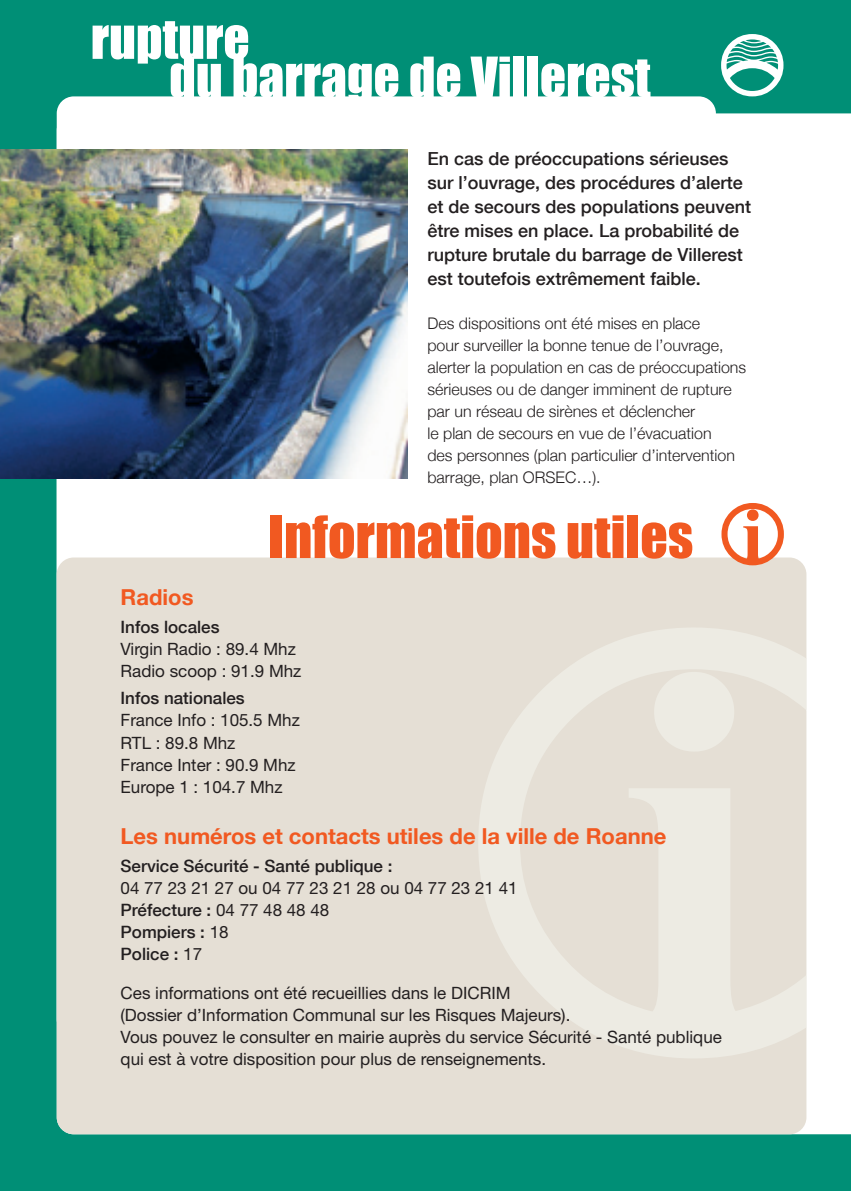
<style>
.page{position:relative;width:851px;height:1191px;background:#fff}
.page>*{position:absolute;margin:0;border:0;box-sizing:border-box;transform-origin:0 0}
.t1{font:54px "Impact";color:#f15921}
.t2{font:51.2px "Impact";color:#fff}
.t3{font:700 22px "Helvetica Neue";color:#f15921}
.t4{font:500 18px/24px "Helvetica Neue";color:#231f20}
.t5{font:17px/22px "Helvetica Neue";color:#231f20}
.t6{font:500 17px "Helvetica Neue";color:#231f20}
.t7{font:300 16px/22px "Helvetica Neue";color:#231f20}
.s1{font-weight:500}
</style>
<div class="page">
<div style="left:0;top:0;width:850px;height:1191px;background:#008f76"></div>
<hr style="left:850px;top:0;width:1px;height:1191px;background:#f58220">
<div style="left:57px;top:113px;width:793px;height:1021px;background:#fff"></div>
<div style="left:57px;top:96px;width:658px;height:940px;background:#fff;border-radius:17px"></div>
<div style="left:57px;top:557px;width:749px;height:577px;background:#e5dfd5;border-radius:17px"></div>
<img style="left:0;top:149px;width:408px;height:329px">
<svg style="left:721px;top:34px;width:62px;height:62px"></svg>
<svg style="left:806px;top:658px;width:44px;height:369px;background:#fdfdfd"></svg>
<svg style="left:478px;top:628px;width:328px;height:430px"></svg>
<svg style="left:721px;top:503px;width:62px;height:62px;background:#f7baa4"></svg>
<h2 class="t2" style="left:91px;top:-1px;width:160px">rupture</h2>
<h2 class="t2" style="left:169px;top:37px;width:482px">du barrage de Villerest</h2>
<p class="t4" style="left:427px;top:146px;width:325px">En cas de préoccupations sérieuses sur l’ouvrage, des procédures d’alerte et de secours des populations peuvent être mises en place. La probabilité de rupture brutale du barrage de Villerest est toutefois extrêmement faible.</p>
<p class="t7" style="left:427px;top:312px;width:320px">Des dispositions ont été mises en place<br>pour surveiller la bonne tenue de l’ouvrage, alerter la population en cas de préoccupations sérieuses ou de danger imminent de rupture par un réseau de sirènes et déclencher<br>le plan de secours en vue de l’évacuation<br>des personnes (plan particulier d’intervention barrage, plan ORSEC…).</p>
<h1 class="t1" style="left:268px;top:495px;width:426px">Informations utiles</h1>
<p class="t3" style="left:121px;top:583px;width:74px">Radios</p>
<p class="t6" style="left:121px;top:616px;width:100px">Infos locales</p>
<p class="t5" style="left:121px;top:637px;width:182px">Virgin Radio : 89.4 Mhz<br>Radio scoop : 91.9 Mhz</p>
<p class="t6" style="left:121px;top:688px;width:126px">Infos nationales</p>
<p class="t5" style="left:121px;top:709px;width:181px">France Info : 105.5 Mhz<br>RTL : 89.8 Mhz<br>France Inter : 90.9 Mhz<br>Europe 1 : 104.7 Mhz</p>
<p class="t3" style="left:121px;top:822px;width:547px">Les numéros et contacts utiles de la ville de Roanne</p>
<p class="t6" style="left:121px;top:855px;width:273px">Service Sécurité - Santé publique :</p>
<p class="t5" style="left:121px;top:876px;width:398px">04 77 23 21 27 ou 04 77 23 21 28 ou 04 77 23 21 41<br><span class="s1">Préfecture :</span> 04 77 48 48 48<br><span class="s1">Pompiers :</span> 18<br><span class="s1">Police :</span> 17</p>
<p class="t5" style="left:121px;top:981px;width:602px">Ces informations ont été recueillies dans le DICRIM<br>(Dossier d’Information Communal sur les Risques Majeurs).<br>Vous pouvez le consulter en mairie auprès du service Sécurité - Santé publique qui est à votre disposition pour plus de renseignements.</p>
</div>
